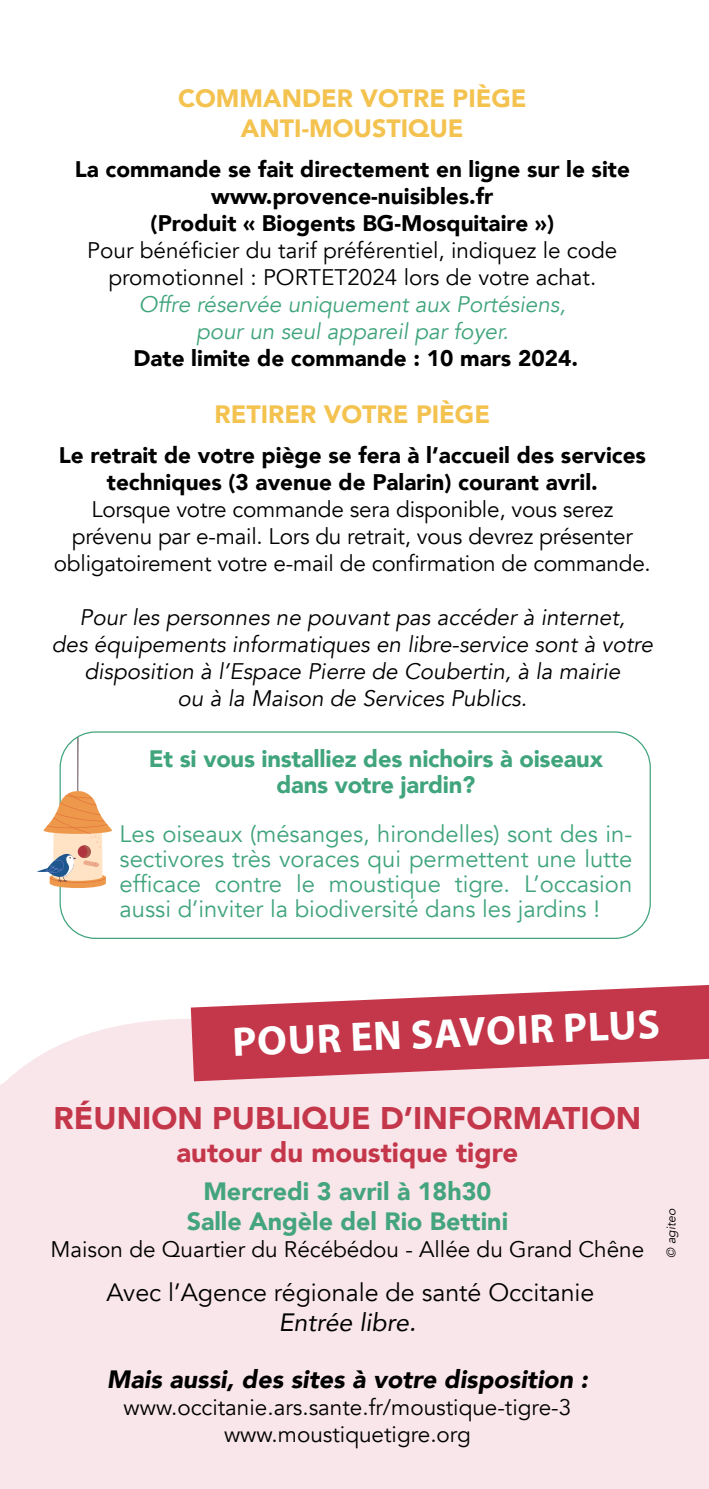
<style>
.page{position:relative;width:709px;height:1489px;background:#fff}
.page>*{position:absolute;margin:0;border:0;box-sizing:border-box;transform-origin:0 0}
.t1{font:700 41.25px "Myriad Pro";color:#fff}
.t2{font:900 31.25px "Avenir";color:#c4374a}
.t3{font:900 27.5px "Avenir";color:#c4374a}
.t4{font:900 25px/30px "Avenir";color:#f3c24f;text-align:center}
.t5{font:900 25px/30px "Avenir";color:#43a47d;text-align:center}
.t6{font:25px "Avenir";color:#000}
.t7{font:italic 900 25px "Avenir";color:#000}
.t8{font:italic 25px "Avenir";color:#000}
.t9{font:23.75px/25px "Avenir";color:#40a47c;text-align:justify}
.t10{font:900 23.75px/26.2px "Avenir";letter-spacing:-.01em;color:#40a47c;text-align:center}
.t11{font:22.5px/27px "Avenir";color:#000;text-align:center}
.t12{font:900 22.5px/27px "Avenir";color:#000;text-align:center}
.t13{font:italic 22.5px/27px "Avenir";color:#000;text-align:center}
.t14{font:italic 22.5px/27px "Avenir";color:#40a47c;text-align:center}
.t15{font:italic 12.5px "Avenir";color:#000}
</style>
<div class="page">
<div style="left:0;top:1007px;width:709px;height:481px;background:#f9e6eb"></div>
<svg style="left:191px;top:985px;width:518px;height:96px;fill:#c4374a"></svg>
<div style="left:60px;top:731px;width:591px;height:207px;border:1px solid #40a47c;border-radius:35px"></div>
<svg style="left:37px;top:737px;width:75px;height:151px"></svg>
<p class="t4" style="left:178px;top:83px;width:350px">COMMANDER VOTRE PIÈGE<br>ANTI-MOUSTIQUE</p>
<p class="t12" style="left:75px;top:155px;width:556px">La commande se fait directement en ligne sur le site www.provence-nuisibles.fr<br>(Produit « Biogents BG-Mosquitaire »)</p>
<p class="t11" style="left:87px;top:237px;width:531px">Pour bénéficier du tarif préférentiel, indiquez le code promotionnel : PORTET2024 lors de votre achat.</p>
<p class="t14" style="left:139px;top:291px;width:428px">Offre réservée uniquement aux Portésiens, pour un seul appareil par foyer.</p>
<p class="t12" style="left:133px;top:344px;width:446px">Date limite de commande : 10 mars 2024.</p>
<p class="t4" style="left:214px;top:399px;width:277px">RETIRER VOTRE PIÈGE</p>
<p class="t12" style="left:59px;top:441px;width:589px">Le retrait de votre piège se fera à l’accueil des services techniques (3 avenue de Palarin) courant avril.</p>
<p class="t11" style="left:54px;top:496px;width:598px">Lorsque votre commande sera disponible, vous serez prévenu par e-mail. Lors du retrait, vous devrez présenter obligatoirement votre e-mail de confirmation de commande.</p>
<p class="t13" style="left:52px;top:604px;width:602px">Pour les personnes ne pouvant pas accéder à internet,<br>des équipements informatiques en libre-service sont à votre disposition à l’Espace Pierre de Coubertin, à la mairie<br>ou à la Maison de Services Publics.</p>
<p class="t10" style="left:149px;top:744px;width:455px">Et si vous installiez des nichoirs à oiseaux dans votre jardin?</p>
<p class="t9" style="left:120px;top:821px;width:514px">Les oiseaux (mésanges, hirondelles) sont des in&shy;sectivores très voraces qui permettent une lutte efficace contre le moustique tigre. L’occasion aussi d’inviter la biodiversité dans les jardins !</p>
<h1 class="t1" style="left:232px;top:1013px;width:429px;rotate:-2deg">POUR EN SAVOIR PLUS</h1>
<h2 class="t2" style="left:54px;top:1091px;width:589px">RÉUNION PUBLIQUE D’INFORMATION</h2>
<p class="t3" style="left:176px;top:1128px;width:343px">autour du moustique tigre</p>
<p class="t5" style="left:187px;top:1175px;width:323px">Mercredi 3 avril à 18h30<br>Salle Angèle del Rio Bettini</p>
<p class="t11" style="left:51px;top:1235px;width:595px">Maison de Quartier du Récébédou - Allée du Grand Chêne</p>
<p class="t6" style="left:107px;top:1277px;width:489px">Avec l’Agence régionale de santé Occitanie</p>
<p class="t8" style="left:279px;top:1306px;width:139px">Entrée libre.</p>
<p class="t7" style="left:107px;top:1358px;width:482px">Mais aussi, des sites à votre disposition :</p>
<p class="t11" style="left:124px;top:1393px;width:449px">www.occitanie.ars.sante.fr/moustique-tigre-3 www.moustiquetigre.org</p>
<p class="t15" style="left:663px;top:1257px;width:51px;rotate:-90deg">© agiteo</p>
</div>
